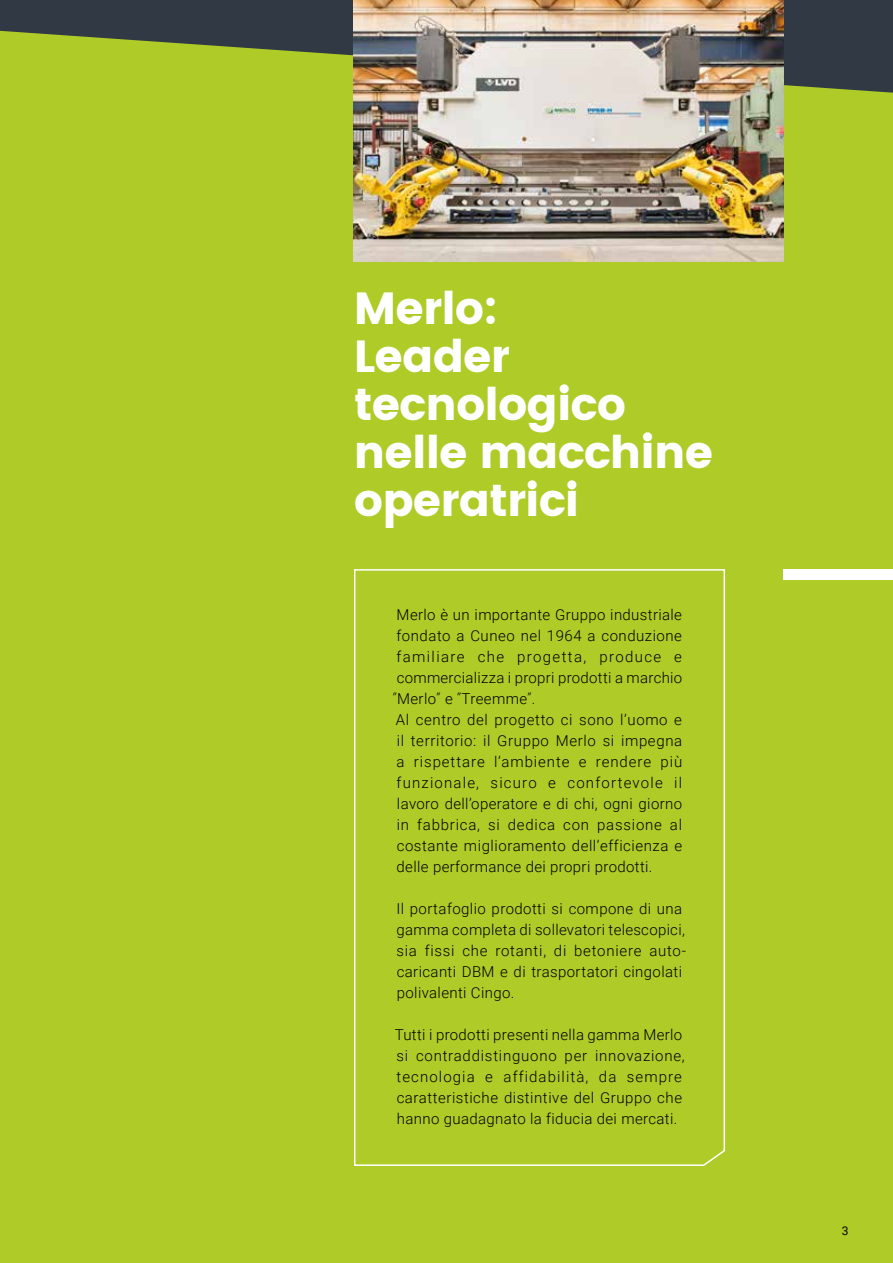
<style>
.page{position:relative;width:893px;height:1263px;background:#afcb27}
.page>*{position:absolute;margin:0;border:0;box-sizing:border-box;transform-origin:0 0}
.t1{font:45px/48px "Poppins";letter-spacing:-.02em;color:#fff}
.t2{font:300 15px/21px "Roboto";letter-spacing:.035em;color:#000}
.t3{font:12px "Roboto";color:#000}
</style>
<div class="page">
<svg style="left:0;top:0;width:893px;height:93px;fill:#303944"></svg>
<img style="left:354px;top:0;width:430px;height:261px">
<svg style="left:354px;top:569px;width:372px;height:597px"></svg>
<div style="left:784px;top:569px;width:109px;height:11px;background:#fff"></div>
<h1 class="t1" style="left:354px;top:284px;width:361px">Merlo:<br>Leader tecnologico nelle macchine operatrici</h1>
<p class="t2" style="left:393px;top:603px;width:291px">Merlo è un importante Gruppo industriale fondato a Cuneo nel 1964 a conduzione familiare che progetta, produce e commercializza i propri prodotti a marchio ʺMerloʺ e ʺTreemmeʺ.<br>Al centro del progetto ci sono l’uomo e il territorio: il Gruppo Merlo si impegna a rispettare l’ambiente e rendere più funzionale, sicuro e confortevole il lavoro dell’operatore e di chi, ogni giorno in fabbrica, si dedica con passione al costante miglioramento dell’efficienza e delle performance dei propri prodotti.</p>
<p class="t2" style="left:396px;top:897px;width:291px">Il portafoglio prodotti si compone di una gamma completa di sollevatori telescopici, sia fissi che rotanti, di betoniere auto&shy;caricanti DBM e di trasportatori cingolati polivalenti Cingo.</p>
<p class="t2" style="left:395px;top:1023px;width:292px">Tutti i prodotti presenti nella gamma Merlo si contraddistinguono per innovazione, tecnologia e affidabilità, da sempre caratteristiche distintive del Gruppo che hanno guadagnato la fiducia dei mercati.</p>
<p class="t3" style="left:842px;top:1222px;width:8px">3</p>
</div>
